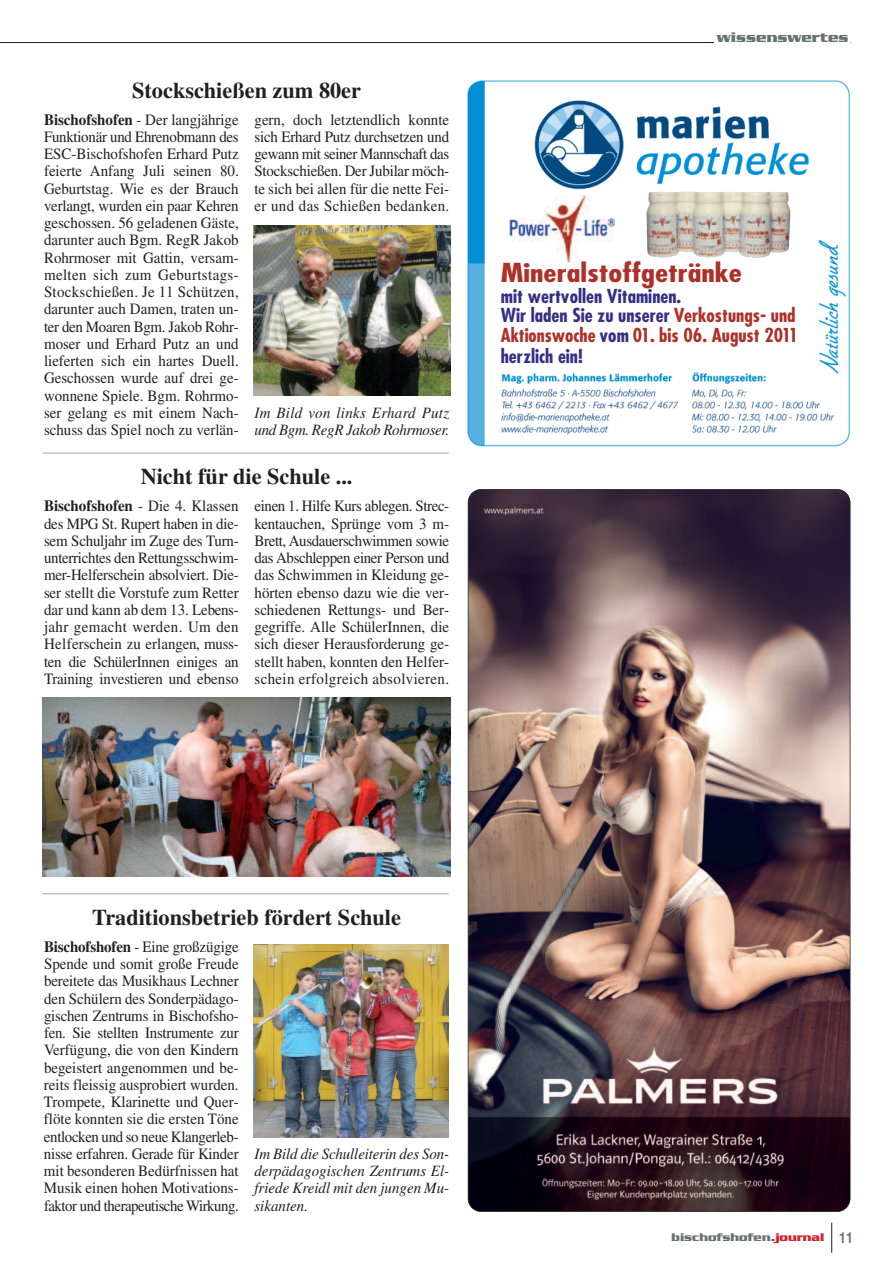
<style>
.page{position:relative;width:893px;height:1263px;background:#fff}
.page>*{position:absolute;margin:0;border:0;box-sizing:border-box;transform-origin:0 0}
.t1{font:700 condensed 25.5px "Futura";color:#ad3128;scale:1.24 1}
.t2{font:700 22.5px "Times";color:#231f20}
.t3{font:700 condensed 18.75px/19.8px "Futura";color:#353087}
.t4{font:15.75px/17.2px "Times";color:#231f20;text-align:justify;scale:.95 1}
.t5{font:italic 15.75px/17.2px "Times";color:#231f20;text-align:justify;scale:.95 1}
.t6{font:italic 15.75px/17.2px "Times";letter-spacing:-.02em;color:#231f20;scale:.95 1}
.t7{font:700 15px "Serpentine";color:#667275}
.t8{font:700 12px "Serpentine";color:#667275}
.s1{font-weight:700}
.s2{color:#ad3128}
.s3{color:#d1232a}
.s4{font-family:"Helvetica";font-stretch:condensed;font-size:15px}
</style>
<div class="page">
<hr style="left:0;top:42px;width:850px;height:1px;background:#231f20">
<hr style="left:831px;top:1222px;width:1px;height:31px;background:#231f20">
<div style="left:714px;top:30px;width:136px;height:29px;background:#fff"></div>
<img style="left:253px;top:226px;width:198px;height:170px">
<img style="left:43px;top:697px;width:408px;height:180px">
<img style="left:468px;top:489px;width:382px;height:722px;border-radius:13px">
<div style="left:468px;top:489px;width:382px;height:723px;border:2px solid #231f20;border-radius:14px"></div>
<img style="left:468px;top:81px;width:382px;height:365px">
<img style="left:509px;top:195px;width:106px;height:67px">
<img style="left:646px;top:192px;width:144px;height:66px">
<hr style="left:43px;top:453px;width:406px;height:1px;background:#a8a9ad">
<img style="left:253px;top:945px;width:196px;height:192px">
<hr style="left:43px;top:893px;width:406px;height:1px;background:#a8a9ad">
<h2 class="t2" style="left:132px;top:82px;width:230px">Stockschießen zum 80er</h2>
<p class="t4" style="left:44px;top:112px;width:206px"><span class="s1">Bischofshofen</span> - Der langjährige Funktionär und Ehrenobmann des ESC-Bischofshofen Erhard Putz feierte Anfang Juli seinen 80.<br>Geburtstag. Wie es der Brauch verlangt, wurden ein paar Kehren geschossen. 56 geladenen Gäste, darunter auch Bgm. RegR Jakob Rohrmoser mit Gattin, versam&shy;melten sich zum Geburtstags-Stockschießen. Je 11 Schützen, darunter auch Damen, traten un&shy;ter den Moaren Bgm. Jakob Rohr&shy;moser und Erhard Putz an und lieferten sich ein hartes Duell.<br>Geschossen wurde auf drei ge&shy;wonnene Spiele. Bgm. Rohrmo&shy;ser gelang es mit einem Nach&shy;schuss das Spiel noch zu verlän-</p>
<p class="t4" style="left:254px;top:112px;width:206px">gern, doch letztendlich konnte sich Erhard Putz durchsetzen und gewann mit seiner Mannschaft das Stockschießen. Der Jubilar möch&shy;te sich bei allen für die nette Fei&shy;er und das Schießen bedanken.</p>
<p class="t6" style="left:255px;top:405px;width:206px">Im Bild von links Erhard Putz und Bgm. RegR Jakob Rohrmoser.</p>
<h2 class="t2" style="left:141px;top:469px;width:213px">Nicht für die Schule ...</h2>
<p class="t4" style="left:44px;top:499px;width:206px"><span class="s1">Bischofshofen</span> - Die 4. Klassen des MPG St. Rupert haben in die&shy;sem Schuljahr im Zuge des Turn&shy;unterrichtes den Rettungsschwim&shy;mer-Helferschein absolviert. Die&shy;ser stellt die Vorstufe zum Retter dar und kann ab dem 13. Lebens&shy;jahr gemacht werden. Um den Helferschein zu erlangen, muss&shy;ten die SchülerInnen einiges an Training investieren und ebenso</p>
<p class="t4" style="left:254px;top:499px;width:206px">einen 1. Hilfe Kurs ablegen. Strec&shy;kentauchen, Sprünge vom 3 m-Brett, Ausdauerschwimmen sowie das Abschleppen einer Person und das Schwimmen in Kleidung ge&shy;hörten ebenso dazu wie die ver&shy;schiedenen Rettungs- und Ber&shy;gegriffe. Alle SchülerInnen, die sich dieser Herausforderung ge&shy;stellt haben, konnten den Helfer&shy;schein erfolgreich absolvieren.</p>
<p class="t7" style="left:717px;top:28px;width:133px">wissenswertes</p>
<h1 class="t1" style="left:501px;top:262px;width:196px">Mineralstoffgetränke</h1>
<p class="t3" style="left:501px;top:288px;width:299px">mit wertvollen Vitaminen.<br>Wir laden Sie zu unserer <span class="s2">Verkostungs- und<br>Aktionswoche</span> vom <span class="s2">01. bis 06. August 2011 </span>herzlich ein!</p>
<h2 class="t2" style="left:92px;top:910px;width:310px">Traditionsbetrieb fördert Schule</h2>
<p class="t4" style="left:44px;top:940px;width:207px"><span class="s1">Bischofshofen</span> - Eine großzügige Spende und somit große Freude bereitete das Musikhaus Lechner den Schülern des Sonderpädago&shy;gischen Zentrums in Bischofsho&shy;fen. Sie stellten Instrumente zur Verfügung, die von den Kindern begeistert angenommen und be&shy;reits fleissig ausprobiert wurden.<br>Trompete, Klarinette und Quer&shy;flöte konnten sie die ersten Töne entlocken und so neue Klangerleb&shy;nisse erfahren. Gerade für Kinder mit besonderen Bedürfnissen hat Musik einen hohen Motivations&shy;faktor und therapeutische Wirkung.</p>
<p class="t5" style="left:254px;top:1147px;width:206px">Im Bild die Schulleiterin des Son&shy;derpädagogischen Zentrums El&shy;friede Kreidl mit den jungen Mu&shy;sikanten.</p>
<p class="t8" style="left:672px;top:1230px;width:183px">bischofshofen<span class="s3">.journal</span> <span class="s4">11</span></p>
</div>
